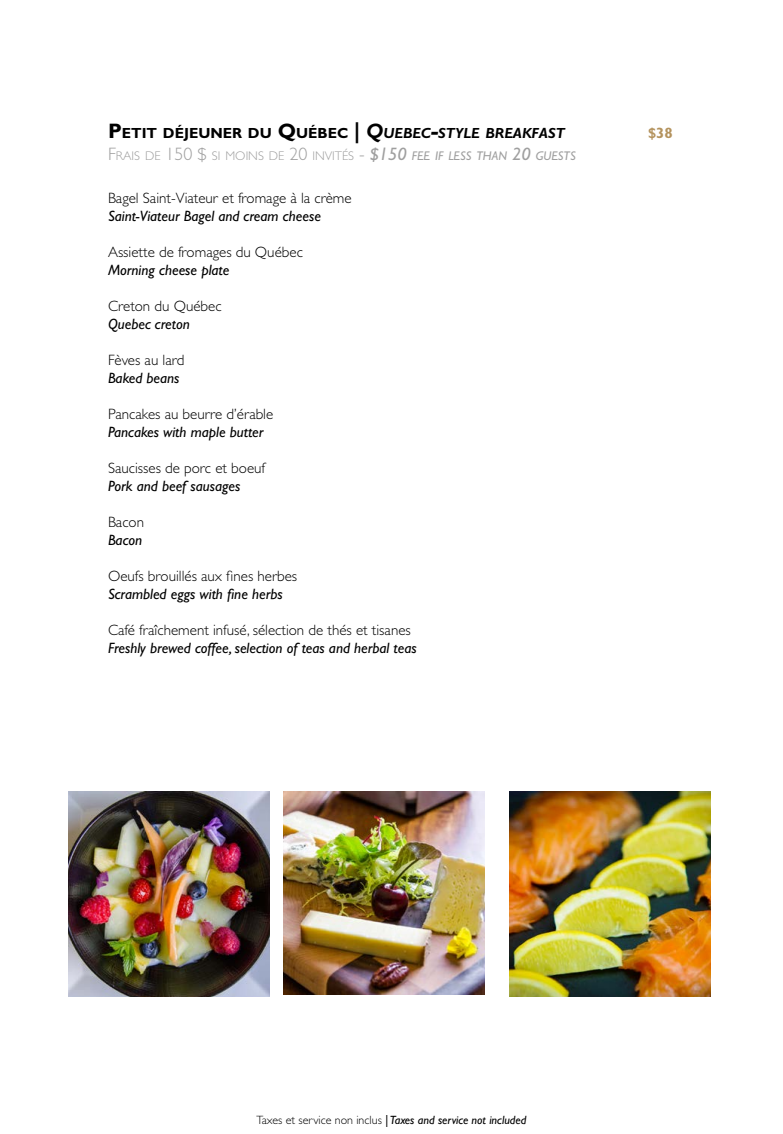
<style>
.page{position:relative;width:783px;height:1134px;background:#fff}
.page>*{position:absolute;margin:0;border:0;box-sizing:border-box;transform-origin:0 0}
.t1{font:300 15px "Gill Sans Std";color:#000}
.t2{font:italic 15px "Gill Sans Std";color:#000}
.t3{font:700 15px "Gill Sans Std";color:#b4935e}
.t4{font:700 14.7px "Gill Sans Std";color:#000}
.t5{font:300 12.6px "Gill Sans Std";color:#9f9f9f}
.t6{font:italic 12px "Gill Sans Std";color:#000}
.s1{font-size:21px}
.s2{font-style:italic;font-size:21px}
.s3{font-style:italic}
.s4{font-size:18px}
.s5{font-weight:400;font-style:italic;font-size:18px}
.s6{font-weight:400;font-style:italic}
.s7{font-weight:300;font-style:normal}
</style>
<div class="page">
<img style="left:283px;top:792px;width:202px;height:203px">
<img style="left:509px;top:792px;width:202px;height:205px">
<img style="left:68px;top:792px;width:202px;height:205px">
<p class="t4" style="left:108px;top:125px;width:458px"><span class="s1">P</span>ETIT DÉJEUNER DU <span class="s1">Q</span>UÉBEC <span class="s1">|</span> <span class="s2">Q</span><span class="s3">UEBEC</span><span class="s2">-</span><span class="s3">STYLE BREAKFAST</span></p>
<p class="t3" style="left:648px;top:124px;width:26px">$38</p>
<p class="t5" style="left:108px;top:148px;width:469px"><span class="s4">F</span>RAIS DE <span class="s4">150 $</span> SI MOINS DE <span class="s4">20</span> INVITÉS <span class="s4">-</span> <span class="s5">$150</span> <span class="s6">FEE IF LESS THAN</span> <span class="s5">20</span> <span class="s6">GUESTS</span></p>
<p class="t1" style="left:108px;top:190px;width:245px">Bagel Saint-Viateur et fromage à la crème</p>
<p class="t2" style="left:108px;top:207px;width:214px">Saint-Viateur Bagel and cream cheese</p>
<p class="t1" style="left:108px;top:244px;width:196px">Assiette de fromages du Québec</p>
<p class="t2" style="left:108px;top:261px;width:123px">Morning cheese plate</p>
<p class="t1" style="left:108px;top:298px;width:115px">Creton du Québec</p>
<p class="t2" style="left:108px;top:315px;width:83px">Quebec creton</p>
<p class="t1" style="left:108px;top:352px;width:78px">Fèves au lard</p>
<p class="t2" style="left:108px;top:369px;width:73px">Baked beans</p>
<p class="t1" style="left:108px;top:406px;width:167px">Pancakes au beurre d’érable</p>
<p class="t2" style="left:108px;top:423px;width:157px">Pancakes with maple butter</p>
<p class="t1" style="left:108px;top:460px;width:159px">Saucisses de porc et boeuf</p>
<p class="t2" style="left:108px;top:477px;width:134px">Pork and beef sausages</p>
<p class="t1" style="left:108px;top:514px;width:38px">Bacon</p>
<p class="t2" style="left:108px;top:531px;width:36px">Bacon</p>
<p class="t1" style="left:108px;top:568px;width:191px">Oeufs brouillés aux fines herbes</p>
<p class="t2" style="left:108px;top:585px;width:176px">Scrambled eggs with fine herbs</p>
<p class="t1" style="left:108px;top:622px;width:304px">Café fraîchement infusé, sélection de thés et tisanes</p>
<p class="t2" style="left:108px;top:639px;width:310px">Freshly brewed coffee, selection of teas and herbal teas</p>
<p class="t6" style="left:257px;top:1113px;width:271px"><span class="s7">Taxes et service non inclus</span> | Taxes and service not included</p>
</div>
